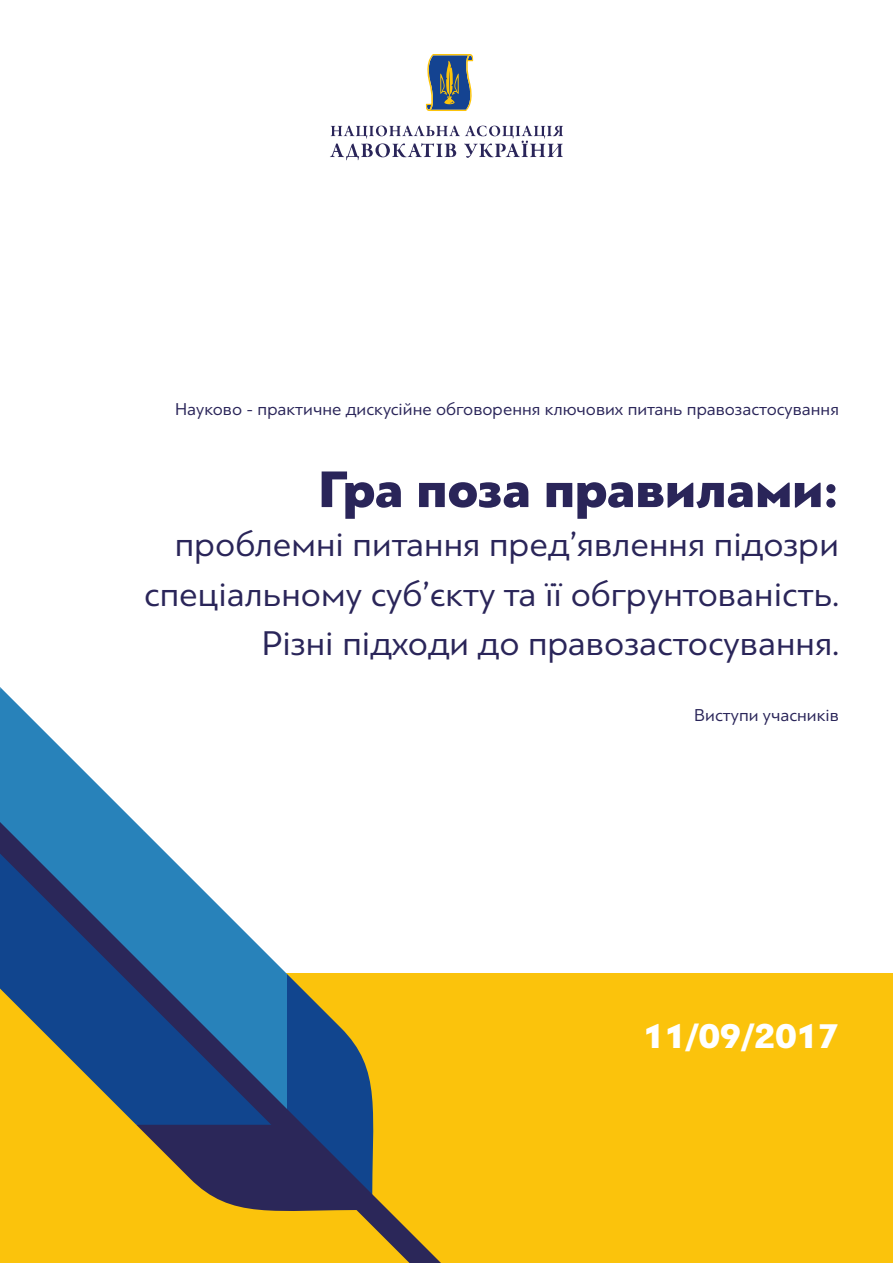
<style>
.page{position:relative;width:893px;height:1263px;background:#fff}
.page>*{position:absolute;margin:0;border:0;box-sizing:border-box;transform-origin:0 0}
.t1{font:900 54px "PF Bague Sans Pro";color:#2a2559}
.t2{font:36px/49.2px "PF Bague Sans Pro";color:#2a2559;text-align:right}
.t3{font:900 36px "PF Bague Sans Pro";color:#fff}
.t4{font:18px "PF Bague Sans Pro";color:#2a2559}
</style>
<div class="page">
<div style="left:0;top:974px;width:893px;height:289px;background:#fbc30c"></div>
<svg style="left:0;top:695px;width:448px;height:568px"></svg>
<svg style="left:330px;top:126px;width:233px;height:34px"></svg>
<svg style="left:425px;top:54px;width:49px;height:57px;background:#6d7e88"></svg>
<p class="t4" style="left:175px;top:398px;width:665px">Науково - практичне дискусійне обговорення ключових питань правозастосування</p>
<h1 class="t1" style="left:318px;top:455px;width:522px">Гра поза правилами:</h1>
<p class="t2" style="left:144px;top:520px;width:696px">проблемні питання пред’явлення підозри спеціальному суб’єкту та її обгрунтованість.<br>Різні підходи до правозастосування.</p>
<p class="t4" style="left:694px;top:704px;width:146px">Виступи учасників</p>
<p class="t3" style="left:643px;top:1014px;width:197px">11/09/2017</p>
</div>
